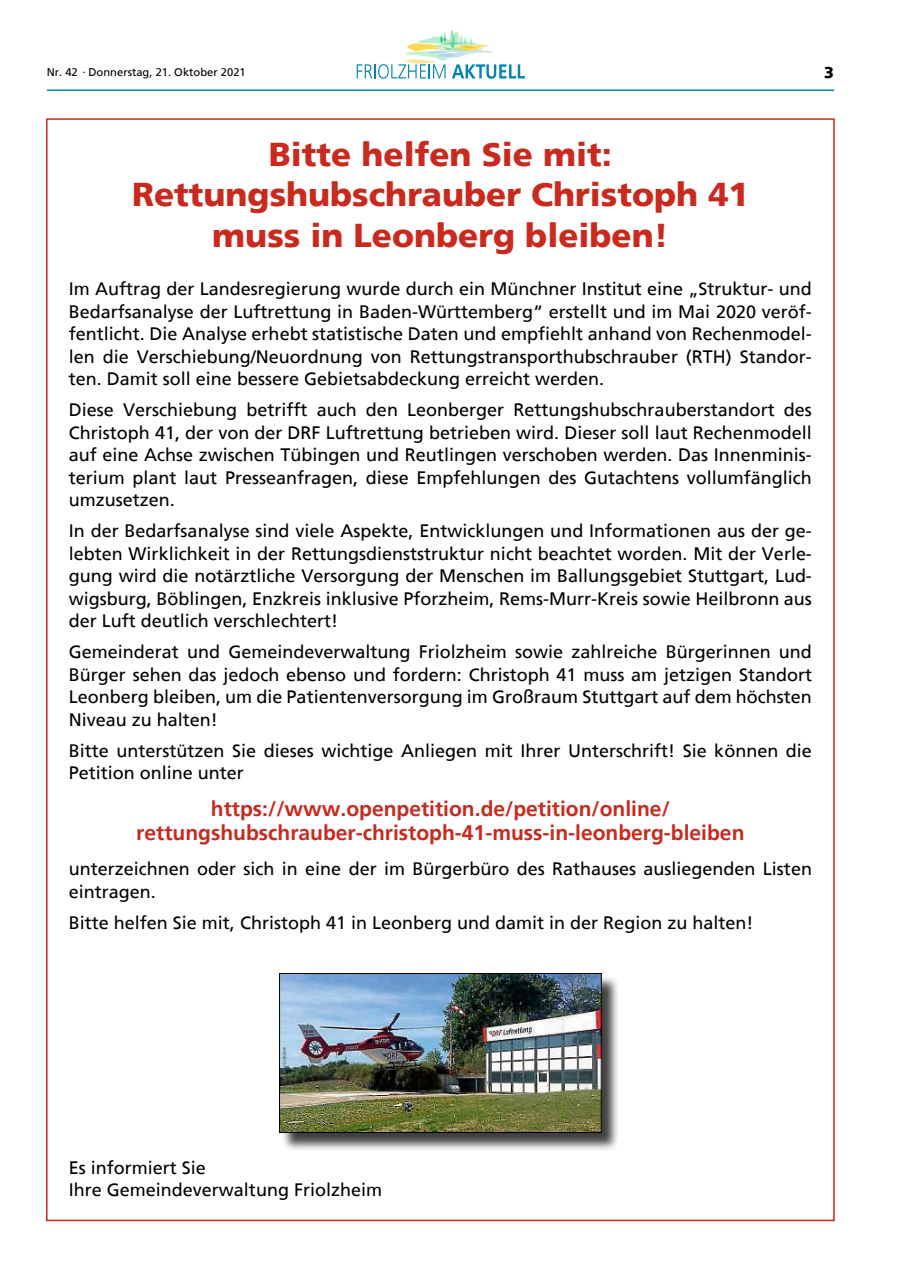
<style>
.page{position:relative;width:902px;height:1280px;background:#fff}
.page>*{position:absolute;margin:0;border:0;box-sizing:border-box;transform-origin:0 0}
.t1{font:900 33px/40.5px "Frutiger";color:#ca2a1e;text-align:center}
.t2{font:700 21px/24px "Frutiger";color:#ca2a1e;text-align:center}
.t3{font:18px/22.5px "Frutiger";color:#000;text-align:justify}
.t4{font:900 15.9px "Frutiger";color:#000}
.t5{font:11.1px "Frutiger";color:#000}
</style>
<div class="page">
<svg style="left:357px;top:30px;width:168px;height:49px"></svg>
<hr style="left:47px;top:90px;width:786px;height:1px;background:#0385b3">
<div style="left:281px;top:975px;width:339px;height:177px;background:#000;opacity:.75"></div>
<img style="left:281px;top:975px;width:318px;height:156px">
<div style="left:279px;top:973px;width:322px;height:160px;border:1px solid #000"></div>
<p class="t5" style="left:47px;top:66px;width:200px">Nr. 42 <sup>.</sup> Donnerstag, 21. Oktober 2021</p>
<p class="t4" style="left:824px;top:63px;width:11px">3</p>
<h1 class="t1" style="left:132px;top:133px;width:618px">Bitte helfen Sie mit:<br>Rettungshubschrauber Christoph 41 muss in Leonberg bleiben!</h1>
<p class="t3" style="left:69px;top:277px;width:744px">Im Auftrag der Landesregierung wurde durch ein Münchner Institut eine „Struktur- und Bedarfsanalyse der Luftrettung in Baden-Württemberg“ erstellt und im Mai 2020 veröf&shy;fentlicht. Die Analyse erhebt statistische Daten und empfiehlt anhand von Rechenmodel&shy;len die Verschiebung/Neuordnung von Rettungstransporthubschrauber (RTH) Standor&shy;ten. Damit soll eine bessere Gebietsabdeckung erreicht werden.</p>
<p class="t3" style="left:69px;top:398px;width:744px">Diese Verschiebung betrifft auch den Leonberger Rettungshubschrauberstandort des Christoph 41, der von der DRF Luftrettung betrieben wird. Dieser soll laut Rechenmodell auf eine Achse zwischen Tübingen und Reutlingen verschoben werden. Das Innenminis&shy;terium plant laut Presseanfragen, diese Empfehlungen des Gutachtens vollumfänglich umzusetzen.</p>
<p class="t3" style="left:69px;top:519px;width:744px">In der Bedarfsanalyse sind viele Aspekte, Entwicklungen und Informationen aus der ge&shy;lebten Wirklichkeit in der Rettungsdienststruktur nicht beachtet worden. Mit der Verle&shy;gung wird die notärztliche Versorgung der Menschen im Ballungsgebiet Stuttgart, Lud&shy;wigsburg, Böblingen, Enzkreis inklusive Pforzheim, Rems-Murr-Kreis sowie Heilbronn aus der Luft deutlich verschlechtert!</p>
<p class="t3" style="left:69px;top:640px;width:744px">Gemeinderat und Gemeindeverwaltung Friolzheim sowie zahlreiche Bürgerinnen und Bürger sehen das jedoch ebenso und fordern: Christoph 41 muss am jetzigen Standort Leonberg bleiben, um die Patientenversorgung im Großraum Stuttgart auf dem höchsten Niveau zu halten!</p>
<p class="t3" style="left:69px;top:739px;width:744px">Bitte unterstützen Sie dieses wichtige Anliegen mit Ihrer Unterschrift! Sie können die<br>Petition online unter</p>
<p class="t2" style="left:136px;top:796px;width:609px">https://www.openpetition.de/petition/online/ rettungshubschrauber-christoph-41-muss-in-leonberg-bleiben</p>
<p class="t3" style="left:69px;top:857px;width:744px">unterzeichnen oder sich in eine der im Bürgerbüro des Rathauses ausliegenden Listen eintragen.</p>
<p class="t3" style="left:69px;top:911px;width:686px">Bitte helfen Sie mit, Christoph 41 in Leonberg und damit in der Region zu halten!</p>
<p class="t3" style="left:69px;top:1156px;width:315px">Es informiert Sie<br>Ihre Gemeindeverwaltung Friolzheim</p>
</div>
